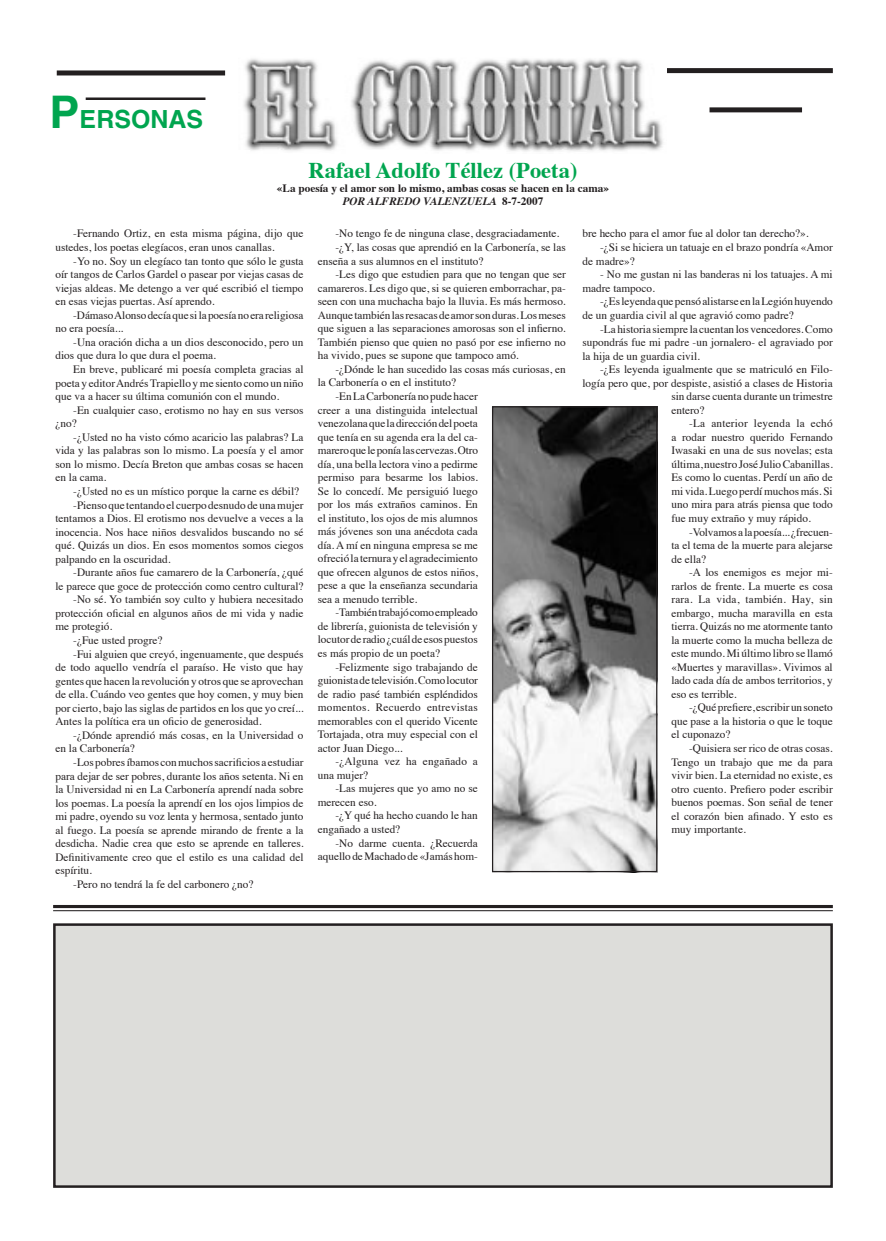
<style>
.page{position:relative;width:886px;height:1241px;background:#fff}
.page>*{position:absolute;margin:0;border:0;box-sizing:border-box;transform-origin:0 0}
.t1{font:700 25px "Helvetica";color:#00a54f}
.Subtítulo_1{font:700 22.5px "Times";color:#00a54f}
.Cuerpo_texto{font:11.25px/13.5px "Times";color:#231f20;text-align:justify}
.encabezamiento{font:700 11.25px "Times";color:#231f20}
.Firma{font:italic 700 11.25px "Times";color:#231f20}
.s1{font-size:45px}
.s2{font-style:normal}
</style>
<div class="page">
<div style="left:57px;top:70px;width:168px;height:5px;background:#231f20"></div>
<div style="left:709px;top:107px;width:93px;height:5px;background:#231f20"></div>
<div style="left:664px;top:68px;width:169px;height:5px;background:#231f20"></div>
<hr style="left:86px;top:97px;width:119px;height:3px;background:#231f20">
<hr style="left:53px;top:905px;width:780px;height:3px;background:#231f20">
<hr style="left:53px;top:910px;width:780px;height:1px;background:#231f20">
<div style="left:54px;top:924px;width:777px;height:262px;background:#ddddda"></div>
<div style="left:53px;top:923px;width:780px;height:264px;border:2px solid #231f20"></div>
<img style="left:244px;top:59px;width:422px;height:93px">
<img style="left:494px;top:408px;width:161px;height:462px">
<div style="left:492px;top:406px;width:165px;height:466px;border:1px solid #231f20"></div>
<p class="t1" style="left:50px;top:104px;width:155px"><span class="s1">P</span>ERSONAS</p>
<p class="Subtítulo_1" style="left:308px;top:149px;width:270px">Rafael Adolfo Téllez (Poeta)</p>
<p class="encabezamiento" style="left:277px;top:177px;width:333px">«La poesía y el amor son lo mismo, ambas cosas se hacen en la cama»</p>
<p class="Firma" style="left:343px;top:191px;width:202px">POR ALFREDO VALENZUELA <span class="s2">8-7-2007</span></p>
<p class="Cuerpo_texto" style="left:582px;top:226px;width:228px">bre hecho para el amor fue al dolor tan derecho?».</p>
<p class="Cuerpo_texto" style="left:582px;top:239px;width:252px;text-indent:18px">-¿Si se hiciera un tatuaje en el brazo pondría «Amor de madre»?</p>
<p class="Cuerpo_texto" style="left:582px;top:267px;width:252px;text-indent:18px">- No me gustan ni las banderas ni los tatuajes. A mi madre tampoco.</p>
<p class="Cuerpo_texto" style="left:582px;top:294px;width:252px;text-indent:18px">-¿Es leyenda que pensó alistarse en la Legión huyendo de un guardia civil al que agravió como padre?</p>
<p class="Cuerpo_texto" style="left:582px;top:321px;width:252px;text-indent:18px">-La historia siempre la cuentan los vencedores. Como supondrás fue mi padre -un jornalero- el agraviado por la hija de un guardia civil.</p>
<p class="Cuerpo_texto" style="left:600px;top:361px;width:234px">-¿Es leyenda igualmente que se matriculó en Filo-</p>
<p class="Cuerpo_texto" style="left:582px;top:375px;width:252px">logía pero que, por despiste, asistió a clases de Historia</p>
<p class="Cuerpo_texto" style="left:671px;top:388px;width:163px">sin darse cuenta durante un trimestre</p>
<p class="Cuerpo_texto" style="left:671px;top:402px;width:35px">entero?</p>
<p class="Cuerpo_texto" style="left:671px;top:416px;width:163px;text-indent:18px">-La anterior leyenda la echó a rodar nuestro querido Fernando Iwasaki en una de sus novelas; esta última, nuestro José Julio Cabanillas.<br>Es como lo cuentas. Perdí un año de mi vida. Luego perdí muchos más. Si uno mira para atrás piensa que todo fue muy extraño y muy rápido.</p>
<p class="Cuerpo_texto" style="left:671px;top:524px;width:163px;text-indent:18px">-Volvamos a la poesía... ¿frecuen&shy;ta el tema de la muerte para alejarse de ella?</p>
<p class="Cuerpo_texto" style="left:671px;top:564px;width:163px;text-indent:18px">-A los enemigos es mejor mi&shy;rarlos de frente. La muerte es cosa rara. La vida, también. Hay, sin embargo, mucha maravilla en esta tierra. Quizás no me atormente tanto la muerte como la mucha belleza de este mundo. Mi último libro se llamó «Muertes y maravillas». Vivimos al lado cada día de ambos territorios, y eso es terrible.</p>
<p class="Cuerpo_texto" style="left:671px;top:699px;width:163px;text-indent:18px">-¿Qué prefiere, escribir un soneto que pase a la historia o que le toque el cuponazo?</p>
<p class="Cuerpo_texto" style="left:671px;top:740px;width:163px;text-indent:18px">-Quisiera ser rico de otras cosas.<br>Tengo un trabajo que me da para vivir bien. La eternidad no existe, es otro cuento. Prefiero poder escribir buenos poemas. Son señal de tener el corazón bien afinado. Y esto es muy importante.</p>
<p class="Cuerpo_texto" style="left:56px;top:226px;width:249px;text-indent:18px">-Fernando Ortiz, en esta misma página, dijo que ustedes, los poetas elegíacos, eran unos canallas.</p>
<p class="Cuerpo_texto" style="left:56px;top:253px;width:249px;text-indent:18px">-Yo no. Soy un elegíaco tan tonto que sólo le gusta oír tangos de Carlos Gardel o pasear por viejas casas de viejas aldeas. Me detengo a ver qué escribió el tiempo en esas viejas puertas. Así aprendo.</p>
<p class="Cuerpo_texto" style="left:56px;top:307px;width:250px;text-indent:18px">-Dámaso Alonso decía que si la poesía no era religiosa no era poesía...</p>
<p class="Cuerpo_texto" style="left:56px;top:334px;width:249px;text-indent:18px">-Una oración dicha a un dios desconocido, pero un dios que dura lo que dura el poema.</p>
<p class="Cuerpo_texto" style="left:56px;top:361px;width:249px;text-indent:18px">En breve, publicaré mi poesía completa gracias al poeta y editor Andrés Trapiello y me siento como un niño que va a hacer su última comunión con el mundo.</p>
<p class="Cuerpo_texto" style="left:56px;top:402px;width:249px;text-indent:18px">-En cualquier caso, erotismo no hay en sus versos ¿no?</p>
<p class="Cuerpo_texto" style="left:56px;top:429px;width:249px;text-indent:18px">-¿Usted no ha visto cómo acaricio las palabras? La vida y las palabras son lo mismo. La poesía y el amor son lo mismo. Decía Breton que ambas cosas se hacen en la cama.</p>
<p class="Cuerpo_texto" style="left:73px;top:483px;width:227px">-¿Usted no es un místico porque la carne es débil?</p>
<p class="Cuerpo_texto" style="left:56px;top:497px;width:249px;text-indent:18px">-Pienso que tentando el cuerpo desnudo de una mujer tentamos a Dios. El erotismo nos devuelve a veces a la inocencia. Nos hace niños desvalidos buscando no sé qué. Quizás un dios. En esos momentos somos ciegos palpando en la oscuridad.</p>
<p class="Cuerpo_texto" style="left:56px;top:564px;width:249px;text-align:right">-Durante años fue camarero de la Carbonería, ¿qué<br>le parece que goce de protección como centro cultural?</p>
<p class="Cuerpo_texto" style="left:56px;top:592px;width:249px;text-indent:18px">-No sé. Yo también soy culto y hubiera necesitado protección oficial en algunos años de mi vida y nadie me protegió.</p>
<p class="Cuerpo_texto" style="left:73px;top:632px;width:91px">-¿Fue usted progre?</p>
<p class="Cuerpo_texto" style="left:56px;top:646px;width:249px;text-indent:18px">-Fui alguien que creyó, ingenuamente, que después de todo aquello vendría el paraíso. He visto que hay gentes que hacen la revolución y otros que se aprovechan de ella. Cuándo veo gentes que hoy comen, y muy bien por cierto, bajo las siglas de partidos en los que yo creí...<br>Antes la política era un oficio de generosidad.</p>
<p class="Cuerpo_texto" style="left:56px;top:727px;width:249px;text-indent:18px">-¿Dónde aprendió más cosas, en la Universidad o en la Carbonería?</p>
<p class="Cuerpo_texto" style="left:56px;top:754px;width:249px;text-indent:18px">-Los pobres íbamos con muchos sacrificios a estudiar para dejar de ser pobres, durante los años setenta. Ni en la Universidad ni en La Carbonería aprendí nada sobre los poemas. La poesía la aprendí en los ojos limpios de mi padre, oyendo su voz lenta y hermosa, sentado junto al fuego. La poesía se aprende mirando de frente a la desdicha. Nadie crea que esto se aprende en talleres.<br>Definitivamente creo que el estilo es una calidad del espíritu.</p>
<p class="Cuerpo_texto" style="left:73px;top:876px;width:182px">-Pero no tendrá la fe del carbonero ¿no?</p>
<p class="Cuerpo_texto" style="left:335px;top:226px;width:225px">-No tengo fe de ninguna clase, desgraciadamente.</p>
<p class="Cuerpo_texto" style="left:318px;top:239px;width:249px;text-indent:18px">-¿Y, las cosas que aprendió en la Carbonería, se las enseña a sus alumnos en el instituto?</p>
<p class="Cuerpo_texto" style="left:318px;top:267px;width:249px;text-indent:18px">-Les digo que estudien para que no tengan que ser camareros. Les digo que, si se quieren emborrachar, pa&shy;seen con una muchacha bajo la lluvia. Es más hermoso.<br>Aunque también las resacas de amor son duras. Los meses que siguen a las separaciones amorosas son el infierno.<br>También pienso que quien no pasó por ese infierno no ha vivido, pues se supone que tampoco amó.</p>
<p class="Cuerpo_texto" style="left:318px;top:361px;width:249px;text-indent:18px">-¿Dónde le han sucedido las cosas más curiosas, en la Carbonería o en el instituto?</p>
<p class="Cuerpo_texto" style="left:318px;top:388px;width:162px;text-indent:18px">-En La Carbonería no pude hacer creer a una distinguida intelectual venezolana que la dirección del poeta que tenía en su agenda era la del ca&shy;marero que le ponía las cervezas. Otro día, una bella lectora vino a pedirme permiso para besarme los labios.<br>Se lo concedí. Me persiguió luego por los más extraños caminos. En el instituto, los ojos de mis alumnos más jóvenes son una anécdota cada día. A mí en ninguna empresa se me ofreció la ternura y el agradecimiento que ofrecen algunos de estos niños, pese a que la enseñanza secundaria sea a menudo terrible.</p>
<p class="Cuerpo_texto" style="left:318px;top:604px;width:162px;text-indent:18px">-También trabajó como empleado de librería, guionista de televisión y locutor de radio ¿cuál de esos puestos es más propio de un poeta?</p>
<p class="Cuerpo_texto" style="left:318px;top:659px;width:162px;text-indent:18px">-Felizmente sigo trabajando de guionista de televisión. Como locutor de radio pasé también espléndidos momentos. Recuerdo entrevistas memorables con el querido Vicente Tortajada, otra muy especial con el actor Juan Diego...</p>
<p class="Cuerpo_texto" style="left:318px;top:753px;width:162px;text-indent:18px">-¿Alguna vez ha engañado a una mujer?</p>
<p class="Cuerpo_texto" style="left:318px;top:780px;width:162px;text-indent:18px">-Las mujeres que yo amo no se merecen eso.</p>
<p class="Cuerpo_texto" style="left:318px;top:807px;width:162px;text-indent:18px">-¿Y qué ha hecho cuando le han engañado a usted?</p>
<p class="Cuerpo_texto" style="left:318px;top:835px;width:162px;text-align:right">-No darme cuenta. ¿Recuerda aquello de Machado de «Jamás hom-</p>
</div>
